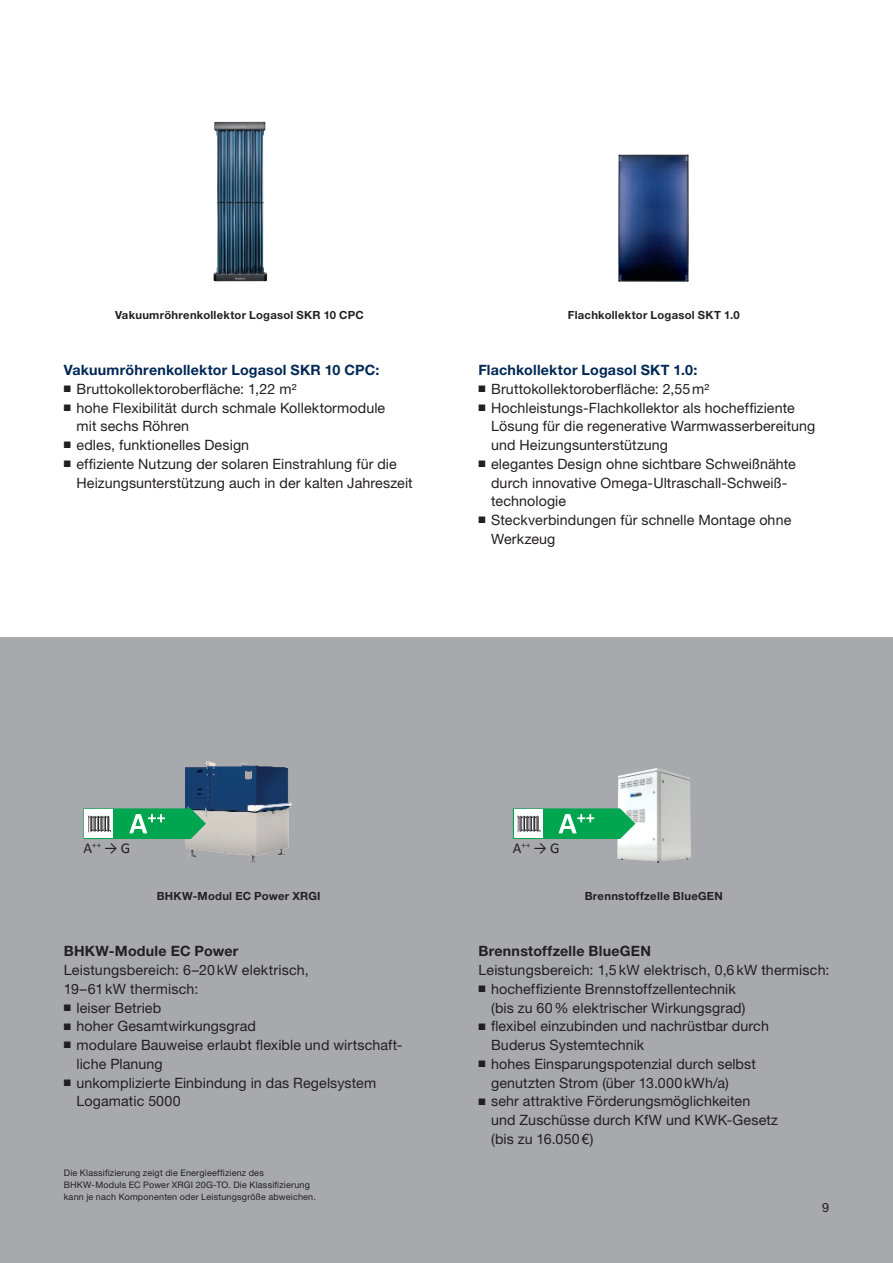
<style>
.page{position:relative;width:893px;height:1263px;background:#fff}
.page>*{position:absolute;margin:0;border:0;box-sizing:border-box;transform-origin:0 0}
.t1{font:15px "Calibri";color:#231f20}
.t2{font:14.25px/18.8px "Helvetica Neue LT Pro";letter-spacing:.005em;color:#231f20}
.t3{font:700 14.25px "Helvetica Neue LT Pro";letter-spacing:.015em;color:#002855}
.t4{font:700 14.25px "Helvetica Neue LT Pro";letter-spacing:.015em;color:#231f20}
.t5{font:12.75px "Helvetica Neue LT Pro";color:#231f20}
.t6{font:700 11.25px "Helvetica Neue LT Pro";letter-spacing:.025em;color:#231f20}
.t7{font:9px/12px "Helvetica Neue LT Pro";letter-spacing:.02em;color:#231f20}
</style>
<div class="page">
<div style="left:0;top:638px;width:893px;height:625px;background:#a8a9ad"></div>
<img style="left:617px;top:768px;width:74px;height:95px">
<img style="left:618px;top:154px;width:71px;height:128px">
<img style="left:213px;top:122px;width:54px;height:159px">
<img style="left:186px;top:761px;width:106px;height:101px">
<svg style="left:84px;top:808px;width:122px;height:31px"></svg>
<svg style="left:513px;top:808px;width:122px;height:31px"></svg>
<p class="t6" style="left:115px;top:307px;width:250px">Vakuumröhrenkollektor Logasol SKR 10 CPC</p>
<p class="t3" style="left:64px;top:361px;width:317px">Vakuumröhrenkollektor Logasol SKR 10 CPC:</p>
<p class="t2" style="left:64px;top:379px;width:234px">■ Bruttokollektoroberfläche: 1,22 m²</p>
<p class="t2" style="left:77px;top:398px;width:310px;text-indent:-13px">■ hohe Flexibilität durch schmale Kollektormodule mit sechs Röhren</p>
<p class="t2" style="left:64px;top:435px;width:187px">■ edles, funktionelles Design</p>
<p class="t2" style="left:77px;top:454px;width:338px;text-indent:-13px">■ effiziente Nutzung der solaren Einstrahlung für die<br>Heizungsunterstützung auch in der kalten Jahreszeit</p>
<p class="t6" style="left:568px;top:307px;width:173px">Flachkollektor Logasol SKT 1.0</p>
<p class="t3" style="left:478px;top:361px;width:221px">Flachkollektor Logasol SKT 1.0:</p>
<p class="t2" style="left:478px;top:379px;width:232px">■ Bruttokollektoroberfläche: 2,55m²</p>
<p class="t2" style="left:491px;top:398px;width:326px;text-indent:-13px">■ Hochleistungs-Flachkollektor als hocheffiziente<br>Lösung für die regenerative Warmwasserbereitung und Heizungsunterstützung</p>
<p class="t2" style="left:491px;top:454px;width:306px;text-indent:-13px">■ elegantes Design ohne sichtbare Schweißnähte durch innovative Omega-Ultraschall-Schweiß&shy;technologie</p>
<p class="t2" style="left:491px;top:510px;width:302px;text-indent:-13px">■ Steckverbindungen für schnelle Montage ohne<br>Werkzeug</p>
<p class="t1" style="left:84px;top:838px;width:48px">A<sup>++</sup> → G</p>
<p class="t1" style="left:513px;top:838px;width:48px">A<sup>++</sup> → G</p>
<p class="t6" style="left:157px;top:889px;width:165px">BHKW-Modul EC Power XRGI</p>
<p class="t6" style="left:585px;top:889px;width:140px">Brennstoffzelle BlueGEN</p>
<p class="t4" style="left:64px;top:942px;width:176px">BHKW-Module EC Power</p>
<p class="t2" style="left:64px;top:960px;width:247px">Leistungsbereich: 6–20kW elektrisch,<br>19–61kW thermisch:</p>
<p class="t2" style="left:64px;top:998px;width:99px">■ leiser Betrieb</p>
<p class="t2" style="left:64px;top:1016px;width:194px">■ hoher Gesamtwirkungsgrad</p>
<p class="t2" style="left:77px;top:1035px;width:327px;text-indent:-13px">■ modulare Bauweise erlaubt flexible und wirtschaft&shy;liche Planung</p>
<p class="t2" style="left:77px;top:1073px;width:301px;text-indent:-13px">■ unkomplizierte Einbindung in das Regelsystem<br>Logamatic 5000</p>
<p class="t7" style="left:64px;top:1166px;width:254px">Die Klassifizierung zeigt die Energieeffizienz des<br>BHKW-Moduls EC Power XRGI 20G-TO. Die Klassifizierung kann je nach Komponenten oder Leistungsgröße abweichen.</p>
<p class="t4" style="left:478px;top:942px;width:174px">Brennstoffzelle BlueGEN</p>
<p class="t2" style="left:478px;top:960px;width:353px">Leistungsbereich: 1,5kW elektrisch, 0,6kW thermisch:</p>
<p class="t2" style="left:491px;top:979px;width:256px;text-indent:-13px">■ hocheffiziente Brennstoffzellentechnik (bis zu 60% elektrischer Wirkungsgrad)</p>
<p class="t2" style="left:491px;top:1016px;width:279px;text-indent:-13px">■ flexibel einzubinden und nachrüstbar durch<br>Buderus Systemtechnik</p>
<p class="t2" style="left:491px;top:1054px;width:266px;text-indent:-13px">■ hohes Einsparungspotenzial durch selbst genutzten Strom (über 13.000kWh/a)</p>
<p class="t2" style="left:491px;top:1091px;width:288px;text-indent:-13px">■ sehr attraktive Förderungsmöglichkeiten und Zuschüsse durch KfW und KWK-Gesetz (bis zu 16.050€)</p>
<p class="t5" style="left:822px;top:1199px;width:9px">9</p>
</div>
